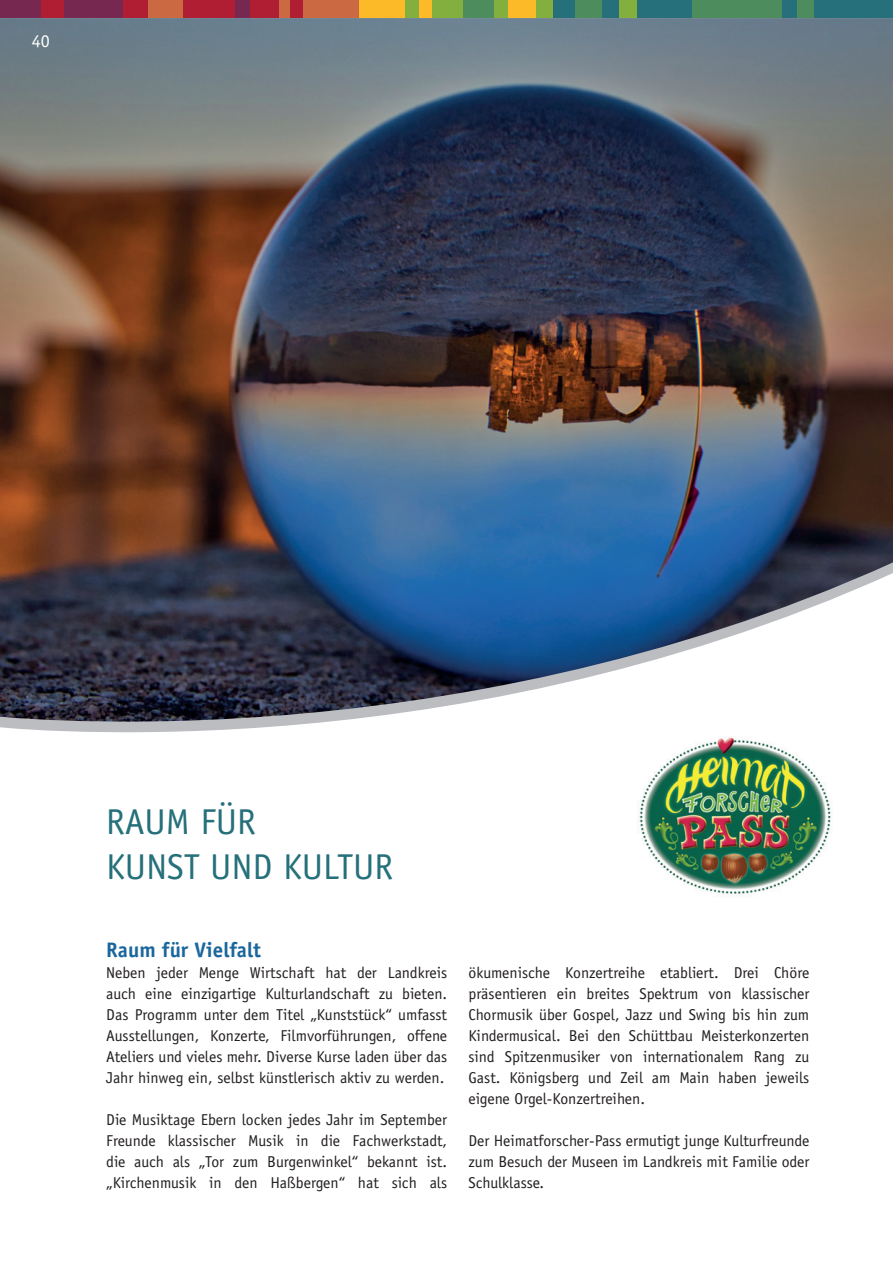
<style>
.page{position:relative;width:893px;height:1263px;background:#fff}
.page>*{position:absolute;margin:0;border:0;box-sizing:border-box;transform-origin:0 0}
.t1{font:36px/45px "Officina Sans";color:#25707a}
.t2{font:700 21px "Officina Sans";color:#1a679d}
.t3{font:18px "Officina Sans";color:#fff}
.t4{font:15.75px/21px "Officina Sans";color:#231f20;text-align:justify}
</style>
<div class="page">
<div style="left:0;top:0;width:41px;height:18px;background:#772850"></div>
<div style="left:41px;top:0;width:23px;height:18px;background:#b01e33"></div>
<div style="left:64px;top:0;width:59px;height:18px;background:#772850"></div>
<div style="left:123px;top:0;width:25px;height:18px;background:#b01e33"></div>
<div style="left:148px;top:0;width:36px;height:18px;background:#ca6942"></div>
<div style="left:184px;top:0;width:51px;height:18px;background:#b01e33"></div>
<div style="left:235px;top:0;width:15px;height:18px;background:#772850"></div>
<div style="left:250px;top:0;width:30px;height:18px;background:#b01e33"></div>
<div style="left:280px;top:0;width:11px;height:18px;background:#ca6942"></div>
<div style="left:291px;top:0;width:12px;height:18px;background:#b01e33"></div>
<div style="left:303px;top:0;width:56px;height:18px;background:#ca6942"></div>
<div style="left:359px;top:0;width:47px;height:18px;background:#fcb928"></div>
<div style="left:406px;top:0;width:13px;height:18px;background:#83af3f"></div>
<div style="left:419px;top:0;width:13px;height:18px;background:#fcb928"></div>
<div style="left:432px;top:0;width:31px;height:18px;background:#83af3f"></div>
<div style="left:463px;top:0;width:31px;height:18px;background:#4d8c5c"></div>
<div style="left:494px;top:0;width:14px;height:18px;background:#83af3f"></div>
<div style="left:508px;top:0;width:29px;height:18px;background:#fcb928"></div>
<div style="left:537px;top:0;width:16px;height:18px;background:#83af3f"></div>
<div style="left:553px;top:0;width:22px;height:18px;background:#25707a"></div>
<div style="left:575px;top:0;width:28px;height:18px;background:#4d8c5c"></div>
<div style="left:603px;top:0;width:17px;height:18px;background:#25707a"></div>
<div style="left:620px;top:0;width:17px;height:18px;background:#83af3f"></div>
<div style="left:637px;top:0;width:55px;height:18px;background:#25707a"></div>
<div style="left:692px;top:0;width:90px;height:18px;background:#4d8c5c"></div>
<div style="left:782px;top:0;width:15px;height:18px;background:#25707a"></div>
<div style="left:797px;top:0;width:17px;height:18px;background:#4d8c5c"></div>
<div style="left:814px;top:0;width:79px;height:18px;background:#25707a"></div>
<img style="left:0;top:18px;width:893px;height:544px">
<img style="left:639px;top:779px;width:193px;height:116px">
<svg style="left:0;top:562px;width:893px;height:217px"></svg>
<p class="t3" style="left:32px;top:30px;width:20px">40</p>
<h1 class="t1" style="left:106px;top:799px;width:288px">RAUM FÜR<br>KUNST UND KULTUR</h1>
<h2 class="t2" style="left:106px;top:937px;width:156px">Raum für Vielfalt</h2>
<p class="t4" style="left:106px;top:962px;width:342px">Neben jeder Menge Wirtschaft hat der Landkreis auch eine einzigartige Kulturlandschaft zu bieten.<br>Das Programm unter dem Titel „Kunststück“ umfasst Ausstellungen, Konzerte, Filmvorführungen, offene Ateliers und vieles mehr. Diverse Kurse laden über das Jahr hinweg ein, selbst künstlerisch aktiv zu werden.</p>
<p class="t4" style="left:106px;top:1109px;width:342px">Die Musiktage Ebern locken jedes Jahr im September Freunde klassischer Musik in die Fachwerkstadt, die auch als „Tor zum Burgenwinkel“ bekannt ist. „Kirchenmusik in den Haßbergen“ hat sich als</p>
<p class="t4" style="left:468px;top:962px;width:342px">ökumenische Konzertreihe etabliert. Drei Chöre präsentieren ein breites Spektrum von klassischer Chormusik über Gospel, Jazz und Swing bis hin zum Kindermusical. Bei den Schüttbau Meisterkonzerten sind Spitzenmusiker von internationalem Rang zu Gast. Königsberg und Zeil am Main haben jeweils eigene Orgel-Konzertreihen.</p>
<p class="t4" style="left:468px;top:1130px;width:342px">Der Heimatforscher-Pass ermutigt junge Kulturfreunde zum Besuch der Museen im Landkreis mit Familie oder Schulklasse.</p>
</div>
